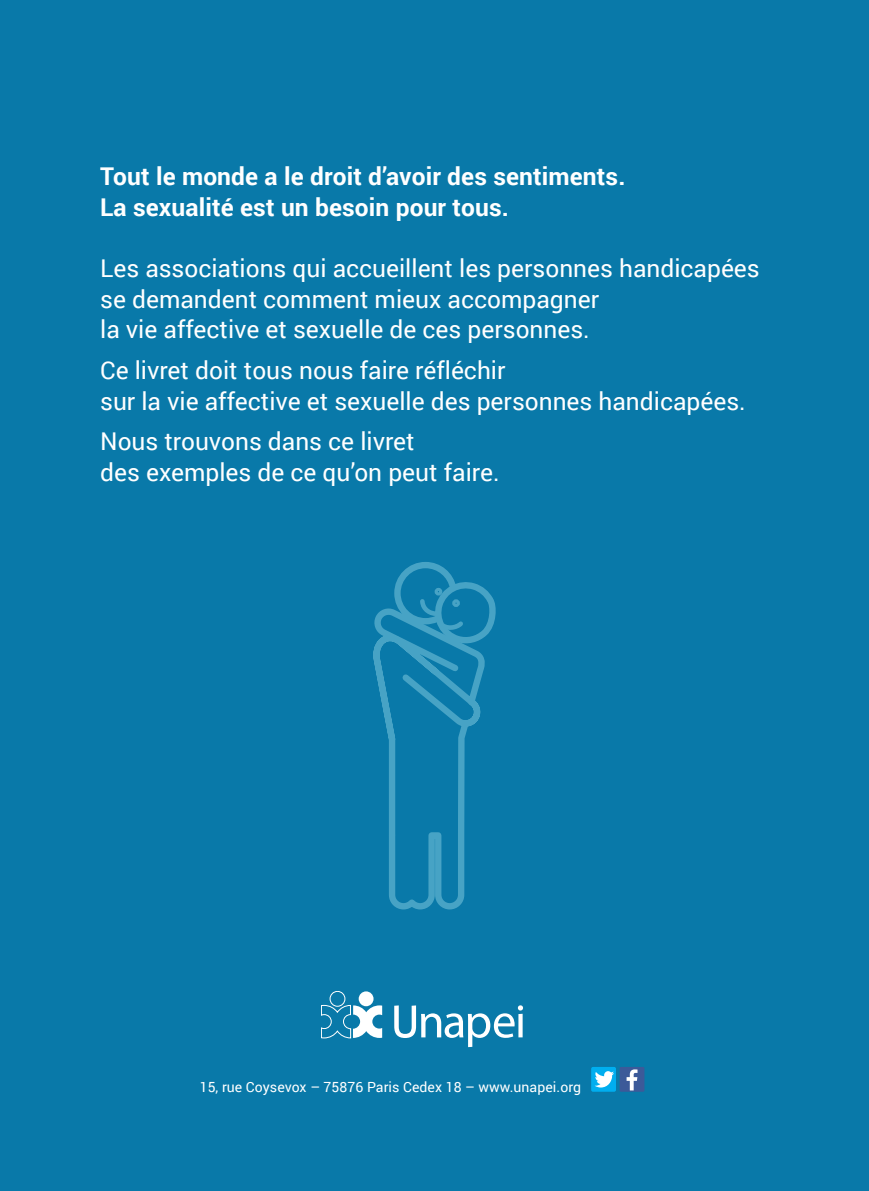
<style>
.page{position:relative;width:869px;height:1191px;background:#fff}
.page>*{position:absolute;margin:0;border:0;box-sizing:border-box;transform-origin:0 0}
.t1{font:24.5px/30.6px "Roboto";color:#fff}
.t2{font:700 24.5px/30.6px "Roboto";letter-spacing:.005em;color:#fff}
.t3{font:14px "Roboto";letter-spacing:.005em;color:#fff}
</style>
<div class="page">
<div style="left:0;top:0;width:868px;height:1191px;background:#0979a9"></div>
<svg style="left:321px;top:991px;width:61px;height:47px"></svg>
<div style="left:358px;top:991px;width:15px;height:15px;background:#fff;border-radius:50%"></div>
<svg style="left:394px;top:1005px;width:129px;height:42px"></svg>
<div style="left:591px;top:1067px;width:24px;height:24px;background:#00aeef;border-radius:2px"></div>
<svg style="left:595px;top:1071px;width:18px;height:16px"></svg>
<div style="left:619px;top:1067px;width:25px;height:24px;background:#3c5a99"></div>
<svg style="left:626px;top:1069px;width:11px;height:21px"></svg>
<svg style="left:373px;top:562px;width:123px;height:348px"></svg>
<p class="t2" style="left:100px;top:160px;width:526px">Tout le monde a le droit d’avoir des sentiments.<br>La sexualité est un besoin pour tous.</p>
<p class="t1" style="left:100px;top:252px;width:660px">Les associations qui accueillent les personnes handicapées se demandent comment mieux accompagner<br>la vie affective et sexuelle de ces personnes.</p>
<p class="t1" style="left:100px;top:354px;width:646px">Ce livret doit tous nous faire réfléchir<br>sur la vie affective et sexuelle des personnes handicapées.</p>
<p class="t1" style="left:100px;top:425px;width:401px">Nous trouvons dans ce livret<br>des exemples de ce qu’on peut faire.</p>
<p class="t3" style="left:200px;top:1077px;width:382px">15, rue Coysevox – 75876 Paris Cedex 18 – www.unapei.org</p>
</div>
